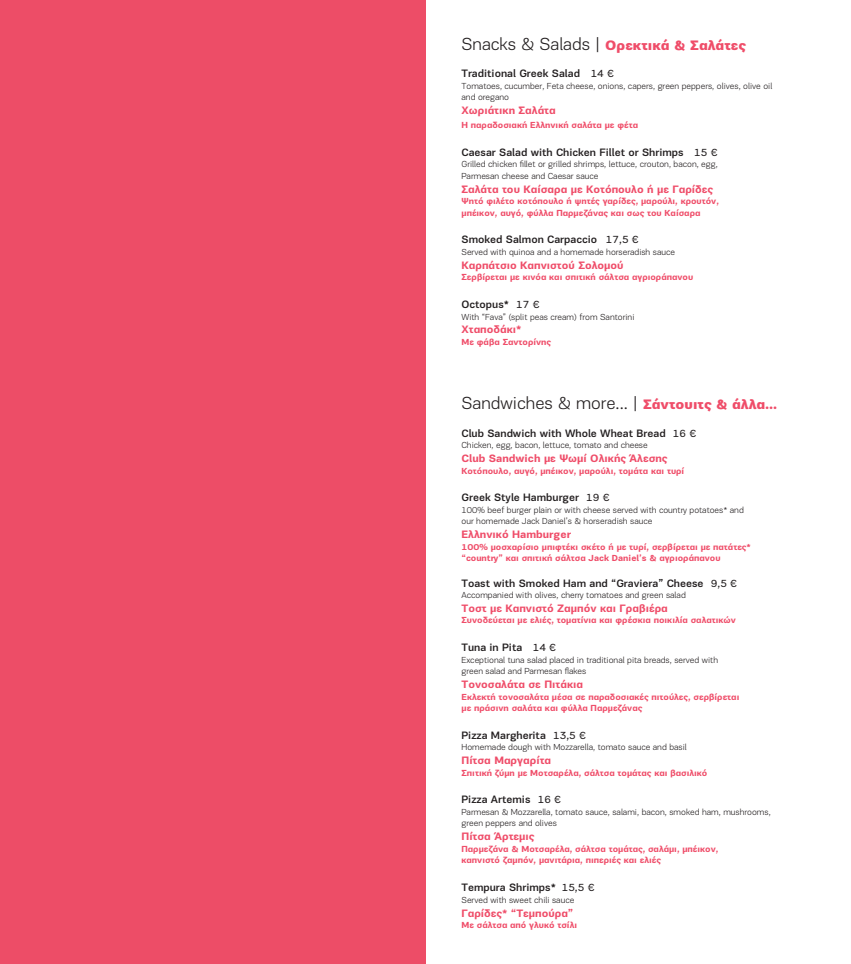
<style>
.page{position:relative;width:851px;height:964px;background:#fff}
.page>*{position:absolute;margin:0;border:0;box-sizing:border-box;transform-origin:0 0}
.t1{font:300 18px "PF Encore Sans Pro";color:#231f20}
.t2{font:900 14px "PF Encore Sans Pro";color:#ef4d69}
.t3{font:500 11px "PF Encore Sans Pro";color:#231f20}
.t4{font:700 11px "PF Encore Sans Pro";color:#ef4d69}
.t5{font:300 9px/11.5px "PF Encore Sans Pro";color:#231f20}
.t6{font:700 9px/11.5px "PF Encore Sans Pro";color:#ef4d69}
.s1{font-weight:300;font-size:18px;color:#231f20}
.s2{font-weight:400}
.s3{font-weight:900;font-size:14px;color:#ef4d69}
</style>
<div class="page">
<div style="left:0;top:0;width:425px;height:964px;background:#ed4d67"></div>
<h2 class="t2" style="left:461px;top:36px;width:286px"><span class="s1">Snacks &amp; Salads |</span> Ορεκτικά &amp; Σαλάτες</h2>
<p class="t3" style="left:461px;top:67px;width:154px">Traditional Greek Salad <span class="s2">14 €</span></p>
<p class="t5" style="left:461px;top:80px;width:312px">Tomatoes, cucumber, Feta cheese, onions, capers, green peppers, olives, olive oil and oregano</p>
<p class="t4" style="left:461px;top:104px;width:96px">Χωριάτικη Σαλάτα</p>
<p class="t6" style="left:461px;top:119px;width:178px">Η παραδοσιακή Ελληνική σαλάτα με φέτα</p>
<p class="t3" style="left:461px;top:145px;width:257px">Caesar Salad with Chicken Fillet or Shrimps <span class="s2">15 €</span></p>
<p class="t5" style="left:461px;top:159px;width:258px">Grilled chicken fillet or grilled shrimps, lettuce, crouton, bacon, egg,<br>Parmesan cheese and Caesar sauce</p>
<p class="t4" style="left:461px;top:182px;width:253px">Σαλάτα του Καίσαρα με Kοτόπουλο ή με Γαρίδες</p>
<p class="t6" style="left:461px;top:195px;width:259px">Ψητό φιλέτο κοτόπουλο ή ψητές γαρίδες, μαρούλι, κρουτόν, μπέικον, αυγό, φύλλα Παρμεζάνας και σως του Καίσαρα</p>
<p class="t3" style="left:461px;top:233px;width:178px">Smoked Salmon Carpaccio <span class="s2">17,5 €</span></p>
<p class="t5" style="left:461px;top:246px;width:215px">Served with quinoa and a homemade horseradish sauce</p>
<p class="t4" style="left:461px;top:258px;width:163px">Καρπάτσιο Kαπνιστού Σολομού</p>
<p class="t6" style="left:461px;top:272px;width:233px">Σερβίρεται με κινόα και σπιτική σάλτσα αγριοράπανου</p>
<p class="t3" style="left:461px;top:298px;width:79px">Octopus* <span class="s2">17 €</span></p>
<p class="t5" style="left:461px;top:311px;width:174px">With “Fava” (split peas cream) from Santorini</p>
<p class="t4" style="left:461px;top:323px;width:62px">Χταποδάκι*</p>
<p class="t6" style="left:461px;top:336px;width:91px">Mε φάβα Σαντορίνης</p>
<h1 class="t1" style="left:461px;top:392px;width:317px">Sandwiches &amp; more... | <span class="s3">Σάντουιτς &amp; άλλα…</span></h1>
<p class="t3" style="left:461px;top:426px;width:236px">Club Sandwich with Whole Wheat Bread <span class="s2">16 €</span></p>
<p class="t5" style="left:461px;top:439px;width:188px">Chicken, egg, bacon, lettuce, tomato and cheese</p>
<p class="t4" style="left:461px;top:451px;width:207px">Club Sandwich με Ψωμί Ολικής Άλεσης</p>
<p class="t6" style="left:461px;top:465px;width:224px">Κοτόπουλο, αυγό, μπέικον, μαρούλι, τομάτα και τυρί</p>
<p class="t3" style="left:461px;top:491px;width:149px">Greek Style Hamburger <span class="s2">19 €</span></p>
<p class="t5" style="left:461px;top:504px;width:284px">100% beef burger plain or with cheese served with country potatoes* and our homemade Jack Daniel’s &amp; horseradish sauce</p>
<p class="t4" style="left:461px;top:527px;width:111px">Ελληνικό Hamburger</p>
<p class="t6" style="left:461px;top:541px;width:291px">100% μοσχαρίσιο μπιφτέκι σκέτο ή με τυρί, σερβίρεται με πατάτες* “country” και σπιτική σάλτσα Jack Daniel’s &amp; αγριοράπανου</p>
<p class="t3" style="left:461px;top:576px;width:277px">Toast with Smoked Ham and “Graviera” Cheese <span class="s2">9,5 €</span></p>
<p class="t5" style="left:461px;top:589px;width:226px">Accompanied with olives, cherry tomatoes and green salad</p>
<p class="t4" style="left:461px;top:601px;width:208px">Τοστ με Καπνιστό Ζαμπόν και Γραβιέρα</p>
<p class="t6" style="left:461px;top:615px;width:276px">Συνοδεύεται με ελιές, τοματίνια και φρέσκια ποικιλία σαλατικών</p>
<p class="t3" style="left:461px;top:641px;width:96px">Tuna in Pita <span class="s2">14 €</span></p>
<p class="t5" style="left:461px;top:654px;width:258px">Exceptional tuna salad placed in traditional pita breads, served with green salad and Parmesan flakes</p>
<p class="t4" style="left:461px;top:677px;width:123px">Τονοσαλάτα σε Πιτάκια</p>
<p class="t6" style="left:461px;top:691px;width:279px">Εκλεκτή τονοσαλάτα μέσα σε παραδοσιακές πιτούλες, σερβίρεται με πράσινη σαλάτα και φύλλα Παρμεζάνας</p>
<p class="t3" style="left:461px;top:728px;width:126px">Pizza Margherita <span class="s2">13,5 €</span></p>
<p class="t5" style="left:461px;top:741px;width:227px">Homemade dough with Μozzarella, tomato sauce and basil</p>
<p class="t4" style="left:461px;top:753px;width:91px">Πίτσα Μαργαρίτα</p>
<p class="t6" style="left:461px;top:767px;width:247px">Σπιτική ζύμη με Μοτσαρέλα, σάλτσα τομάτας και βασιλικό</p>
<p class="t3" style="left:461px;top:793px;width:101px">Pizza Artemis <span class="s2">16 €</span></p>
<p class="t5" style="left:461px;top:806px;width:310px">Parmesan &amp; Mozzarella, tomato sauce, salami, bacon, smoked ham, mushrooms, green peppers and olives</p>
<p class="t4" style="left:461px;top:830px;width:74px">Πίτσα Άρτεμις</p>
<p class="t6" style="left:461px;top:843px;width:258px">Παρμεζάνα &amp; Μοτσαρέλα, σάλτσα τομάτας, σαλάμι, μπέικον, καπνιστό ζαμπόν, μανιτάρια, πιπεριές και ελιές</p>
<p class="t3" style="left:461px;top:881px;width:134px">Tempura Shrimps* <span class="s2">15,5 €</span></p>
<p class="t5" style="left:461px;top:894px;width:114px">Served with sweet chili sauce</p>
<p class="t4" style="left:461px;top:906px;width:113px">Γαρίδες* “Τεμπούρα”</p>
<p class="t6" style="left:461px;top:919px;width:117px">Mε σάλτσα από γλυκό τσίλι</p>
</div>
